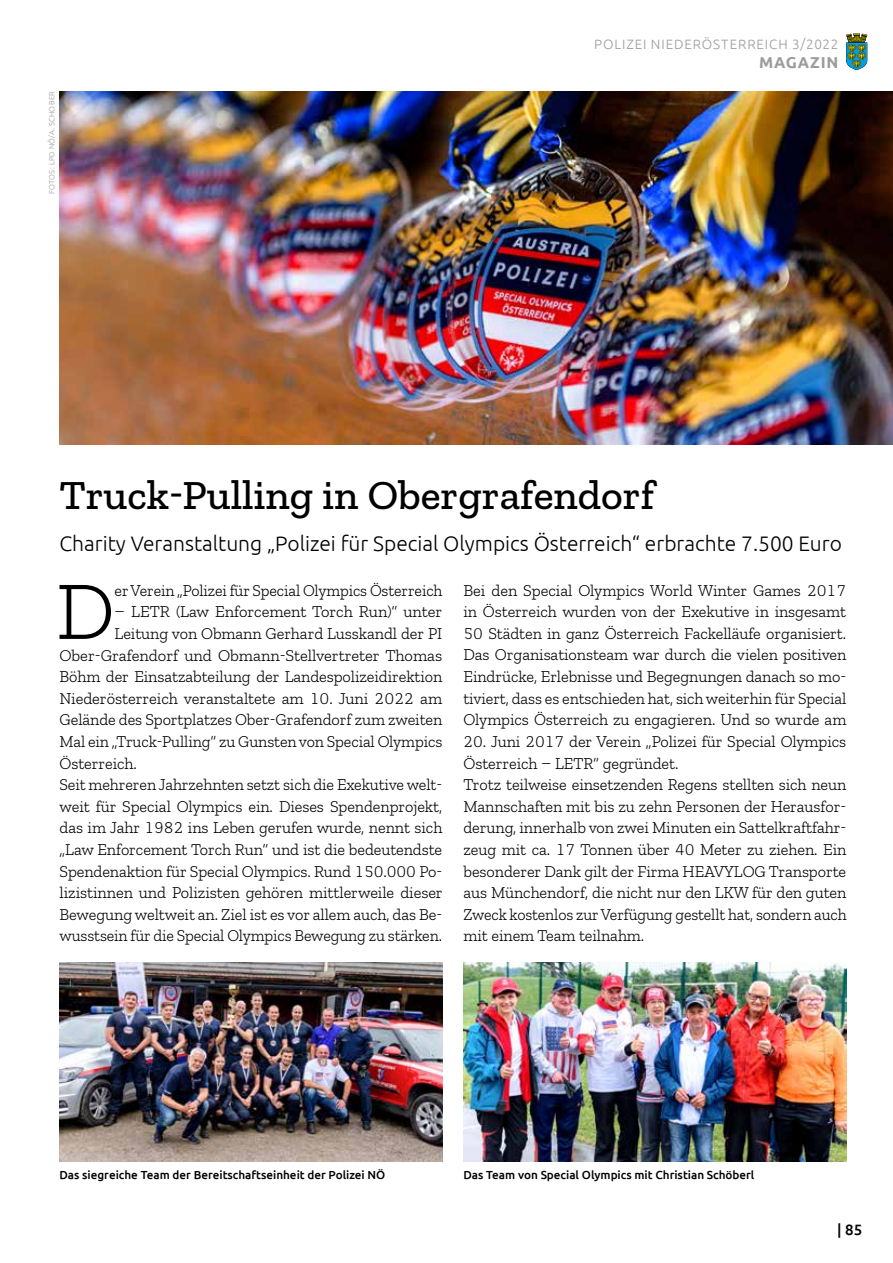
<style>
.page{position:relative;width:893px;height:1263px;background:#fff}
.page>*{position:absolute;margin:0;border:0;box-sizing:border-box;transform-origin:0 0}
.t1{font:300 82.95px "Zilla Slab";color:#000}
.t2{font:500 42px "Zilla Slab";color:#000}
.t3{font:300 21px "Ubuntu";color:#000}
.t4{font:300 16.5px/21.6px "Zilla Slab";letter-spacing:-.005em;color:#000;text-align:justify}
.t5{font:700 15.75px "Ubuntu";letter-spacing:.05em;color:#9d9c9c}
.t6{font:500 15px "Ubuntu";color:#000}
.t7{font:300 13.5px "Ubuntu";letter-spacing:.065em;color:#9d9c9c}
.t8{font:500 11.7px "Ubuntu";color:#000}
.t9{font:300 7.5px "Ubuntu";letter-spacing:.035em;color:#9d9c9c}
</style>
<div class="page">
<svg style="left:846px;top:33px;width:21px;height:37px"></svg>
<img style="left:60px;top:91px;width:833px;height:353px">
<img style="left:60px;top:963px;width:382px;height:198px">
<img style="left:463px;top:963px;width:383px;height:198px">
<p class="t9" style="left:47px;top:194px;width:104px;rotate:-90deg">FOTOS: LPD NÖ/A. SCHOBER</p>
<p class="t7" style="left:594px;top:36px;width:246px">POLIZEI NIEDERÖSTERREICH 3/2022</p>
<p class="t5" style="left:759px;top:53px;width:81px">MAGAZIN</p>
<h2 class="t2" style="left:60px;top:472px;width:596px">Truck-Pulling in Obergrafendorf</h2>
<p class="t3" style="left:60px;top:531px;width:784px">Charity Veranstaltung „Polizei für Special Olympics Österreich“ erbrachte 7.500 Euro</p>
<h1 class="t1" style="left:56px;top:566px;width:60px">D</h1>
<p class="t4" style="left:115px;top:579px;width:329px">er Verein „Polizei für Special Olympics Österreich</p>
<p class="t4" style="left:463px;top:579px;width:384px">Bei den Special Olympics World Winter Games 2017 in Österreich wurden von der Exekutive in insgesamt 50 Städten in ganz Österreich Fackelläufe organisiert.<br>Das Organisationsteam war durch die vielen positiven Eindrücke, Erlebnisse und Begegnungen danach so mo&shy;tiviert, dass es entschieden hat, sich weiterhin für Special Olympics Österreich zu engagieren. Und so wurde am</p>
<p class="t4" style="left:463px;top:731px;width:385px;text-align:left">20. Juni 2017 der Verein „Polizei für Special Olympics Österreich – LETR“ gegründet.<br>Trotz teilweise einsetzenden Regens stellten sich neun Mannschaften mit bis zu zehn Personen der Herausfor&shy;derung, innerhalb von zwei Minuten ein Sattelkraftfahr&shy;zeug mit ca. 17 Tonnen über 40 Meter zu ziehen. Ein besonderer Dank gilt der Firma HEAVYLOG Transporte aus Münchendorf, die nicht nur den LKW für den guten Zweck kostenlos zur Verfügung gestellt hat, sondern auch mit einem Team teilnahm.</p>
<p class="t4" style="left:115px;top:601px;width:329px">– LETR (Law Enforcement Torch Run)“ unter</p>
<p class="t4" style="left:115px;top:623px;width:329px">Leitung von Obmann Gerhard Lusskandl der PI</p>
<p class="t4" style="left:60px;top:644px;width:384px">Ober-Grafendorf und Obmann-Stellvertreter Thomas</p>
<p class="t4" style="left:60px;top:666px;width:384px">Böhm der Einsatzabteilung der Landespolizeidirektion</p>
<p class="t4" style="left:60px;top:687px;width:384px">Niederösterreich veranstaltete am 10. Juni 2022 am</p>
<p class="t4" style="left:60px;top:709px;width:384px">Gelände des Sportplatzes Ober-Grafendorf zum zweiten</p>
<p class="t4" style="left:60px;top:731px;width:384px">Mal ein „Truck-Pulling“ zu Gunsten von Special Olympics</p>
<p class="t4" style="left:60px;top:752px;width:79px">Österreich.</p>
<p class="t4" style="left:60px;top:774px;width:384px">Seit mehreren Jahrzehnten setzt sich die Exekutive welt-</p>
<p class="t4" style="left:60px;top:795px;width:384px">weit für Special Olympics ein. Dieses Spendenprojekt,</p>
<p class="t4" style="left:60px;top:817px;width:384px">das im Jahr 1982 ins Leben gerufen wurde, nennt sich</p>
<p class="t4" style="left:60px;top:839px;width:384px">„Law Enforcement Torch Run“ und ist die bedeutendste</p>
<p class="t4" style="left:60px;top:860px;width:384px">Spendenaktion für Special Olympics. Rund 150.000 Po-</p>
<p class="t4" style="left:60px;top:882px;width:385px">lizistinnen und Polizisten gehören mittlerweile dieser</p>
<p class="t4" style="left:60px;top:903px;width:384px">Bewegung weltweit an. Ziel ist es vor allem auch, das Be-</p>
<p class="t4" style="left:60px;top:925px;width:384px">wusstsein für die Special Olympics Bewegung zu stärken.</p>
<p class="t8" style="left:60px;top:1167px;width:327px">Das siegreiche Team der Bereitschaftseinheit der Polizei NÖ</p>
<p class="t8" style="left:463px;top:1167px;width:292px">Das Team von Special Olympics mit Christian Schöberl</p>
<p class="t6" style="left:837px;top:1220px;width:27px">| 85</p>
</div>
